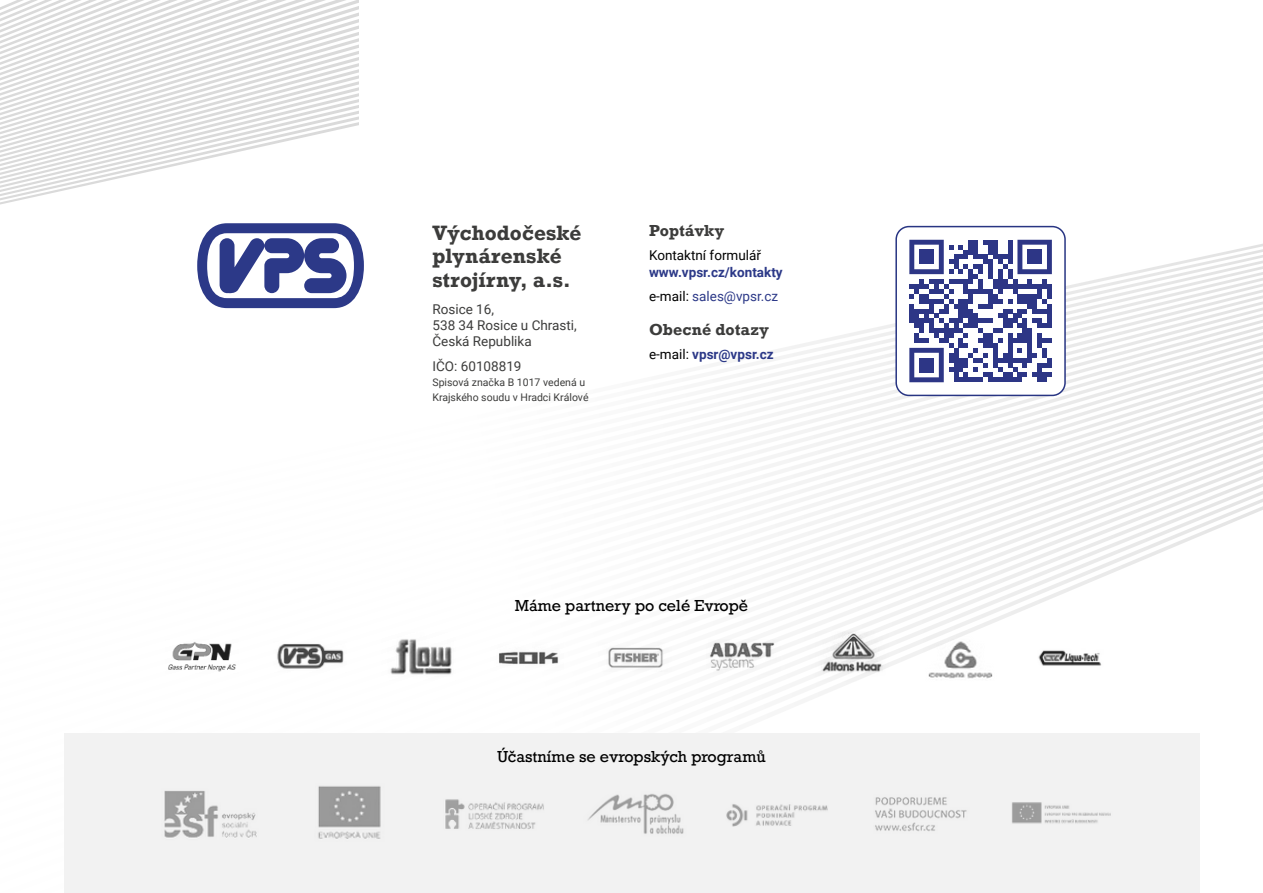
<style>
.page{position:relative;width:1263px;height:893px;background:#fff}
.page>*{position:absolute;margin:0;border:0;box-sizing:border-box;transform-origin:0 0}
.t1{font:700 19.5px/23.4px "Rockwell";letter-spacing:.005em;color:#3c3c3b}
.t2{font:15px "Rockwell";color:#000}
.t3{font:700 15px "Rockwell";letter-spacing:.005em;color:#3c3c3b}
.t4{font:700 13.5px/24.8px "Roboto";color:#2c3988}
.t5{font:13.5px/16.2px "Roboto";color:#3c3c3b}
.t6{font:13.5px "Roboto";color:#000}
.t7{font:10.5px/15px "Roboto";color:#3c3c3b}
.s1{font-weight:400;color:#000}
.s2{font-weight:400}
</style>
<div class="page">
<svg style="left:733px;top:225px;width:530px;height:668px"></svg>
<svg style="left:0;top:0;width:358px;height:309px"></svg>
<div style="left:64px;top:733px;width:1135px;height:160px;background:#f2f2f2"></div>
<svg style="left:197px;top:223px;width:167px;height:85px"></svg>
<img style="left:164px;top:791px;width:93px;height:47px">
<img style="left:318px;top:786px;width:63px;height:53px">
<img style="left:445px;top:799px;width:99px;height:30px">
<img style="left:588px;top:794px;width:96px;height:40px">
<img style="left:726px;top:804px;width:102px;height:22px">
<img style="left:875px;top:797px;width:92px;height:34px">
<img style="left:1012px;top:802px;width:99px;height:22px">
<img style="left:168px;top:642px;width:68px;height:30px">
<img style="left:277px;top:644px;width:67px;height:25px">
<img style="left:390px;top:639px;width:62px;height:36px">
<img style="left:499px;top:651px;width:60px;height:14px">
<img style="left:608px;top:647px;width:56px;height:21px">
<img style="left:709px;top:639px;width:71px;height:35px">
<img style="left:815px;top:632px;width:73px;height:50px">
<img style="left:923px;top:631px;width:74px;height:51px">
<img style="left:1032px;top:643px;width:73px;height:27px">
<div style="left:896px;top:227px;width:169px;height:168px;background:#fff;border-radius:13px"></div>
<div style="left:895px;top:226px;width:171px;height:170px;border:2px solid #283583;border-radius:13px"></div>
<svg style="left:909px;top:240px;width:143px;height:142px"></svg>
<div style="left:919px;top:358px;width:15px;height:14px;background:#2d3686"></div>
<h1 class="t1" style="left:432px;top:221px;width:150px">Východočeské plynárenské strojírny, a.s.</h1>
<p class="t3" style="left:649px;top:221px;width:77px">Poptávky</p>
<p class="t3" style="left:649px;top:320px;width:122px">Obecné dotazy</p>
<p class="t6" style="left:649px;top:246px;width:113px">Kontaktní formulář</p>
<p class="t4" style="left:649px;top:259px;width:135px">www.vpsr.cz/kontakty <span class="s1">e-mail:</span> <span class="s2">sales@vpsr.cz</span></p>
<p class="t5" style="left:432px;top:300px;width:146px">Rosice 16,<br>538 34 Rosice u Chrasti,<br>Česká Republika</p>
<p class="t5" style="left:432px;top:357px;width:91px">IČO: 60108819</p>
<p class="t7" style="left:432px;top:374px;width:158px">Spisová značka B 1017 vedená u<br>Krajského soudu v Hradci Králové</p>
<p class="t4" style="left:649px;top:341px;width:126px"><span class="s1">e-mail:</span> vpsr@vpsr.cz</p>
<p class="t2" style="left:515px;top:597px;width:235px">Máme partnery po celé Evropě</p>
<p class="t2" style="left:497px;top:748px;width:270px">Účastníme se evropských programů</p>
</div>
